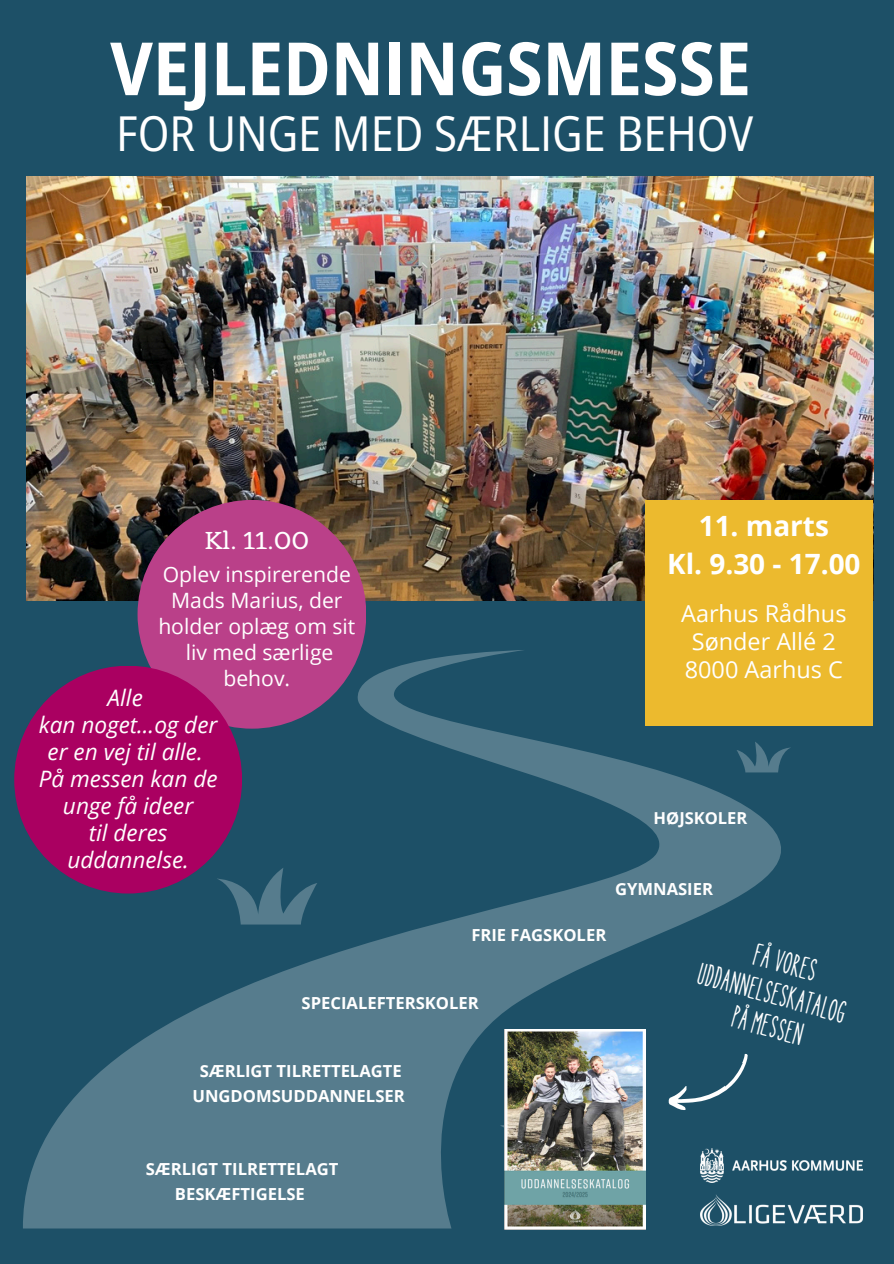
<style>
.page{position:relative;width:894px;height:1264px;background:#fff}
.page>*{position:absolute;margin:0;border:0;box-sizing:border-box;transform-origin:0 0}
.t1{font:700 semi-condensed 73.5px "Open Sans";color:#fff}
.t2{font:semi-condensed 48.15px "Open Sans";color:#fff}
.t3{font:33px/65.2px "Handwrite";color:#fff}
.t4{font:700 27.9px "Open Sans";color:#fff}
.t5{font:24.15px "Belgrano";color:#fff}
.t6{font:23.4px/28.2px "Open Sans";color:#fff}
.t7{font:italic 22.65px/27px "Open Sans";color:#fff;text-align:center}
.t8{font:21.15px/25.8px "Open Sans";color:#fff;text-align:center}
.t9{font:700 16.65px/24.8px "Open Sans";color:#fff;text-align:center}
.t10{font:700 16.5px "Open Sans";color:#fff}
</style>
<div class="page">
<div style="left:0;top:0;width:893px;height:1263px;background:#1d5067"></div>
<img style="left:27px;top:176px;width:846px;height:425px">
<svg style="left:21px;top:650px;width:822px;height:578px"></svg>
<svg style="left:500px;top:1101px;width:4px;height:69px"></svg>
<svg style="left:216px;top:867px;width:101px;height:57px"></svg>
<svg style="left:736px;top:741px;width:55px;height:31px"></svg>
<img style="left:700px;top:1193px;width:162px;height:32px">
<img style="left:700px;top:1148px;width:162px;height:33px">
<div style="left:645px;top:500px;width:228px;height:225px;background:#ecba2e"></div>
<div style="left:137px;top:500px;width:229px;height:228px;background:#ba4089;border-radius:50%"></div>
<div style="left:14px;top:665px;width:228px;height:228px;background:#aa0061;border-radius:50%"></div>
<img style="left:504px;top:1029px;width:141px;height:200px">
<svg style="left:663px;top:1052px;width:95px;height:66px"></svg>
<h1 class="t1" style="left:110px;top:17px;width:642px">VEJLEDNINGSMESSE</h1>
<h6 class="t2" style="left:116px;top:100px;width:638px">FOR UNGE MED SÆRLIGE BEHOV</h6>
<h5 class="t5" style="left:204px;top:525px;width:106px">Kl. 11.00</h5>
<h4 class="t8" style="left:163px;top:561px;width:189px">Oplev inspirerende</h4>
<h4 class="t8" style="left:158px;top:587px;width:198px">Mads Marius, der holder oplæg om sit liv med særlige behov.</h4>
<h2 class="t7" style="left:39px;top:683px;width:180px">Alle<br>kan noget...og der er en vej til alle.<br>På messen kan de unge få ideer<br>til deres uddannelse.</h2>
<h5 class="t4" style="left:698px;top:506px;width:132px">11. marts</h5>
<h5 class="t4" style="left:667px;top:544px;width:195px">Kl. 9.30 - 17.00</h5>
<p class="t6" style="left:681px;top:598px;width:167px">Aarhus Rådhus<br>Sønder Allé 2<br>8000 Aarhus C</p>
<p class="t10" style="left:653px;top:806px;width:95px">HØJSKOLER</p>
<p class="t9" style="left:615px;top:875px;width:99px">GYMNASIER</p>
<p class="t9" style="left:471px;top:922px;width:136px">FRIE FAGSKOLER</p>
<p class="t9" style="left:301px;top:990px;width:179px">SPECIALEFTERSKOLER</p>
<p class="t9" style="left:192px;top:1058px;width:214px">SÆRLIGT TILRETTELAGTE<br>UNGDOMSUDDANNELSER</p>
<p class="t3" style="left:758px;top:921px;width:74px;rotate:15deg">FÅ VORES<br>PÅMESSEN</p>
<p class="t3" style="left:706px;top:941px;width:154px;rotate:15deg">UDDANNELSESKATALOG</p>
<p class="t9" style="left:146px;top:1156px;width:194px">SÆRLIGT TILRETTELAGT<br>BESKÆFTIGELSE</p>
</div>
